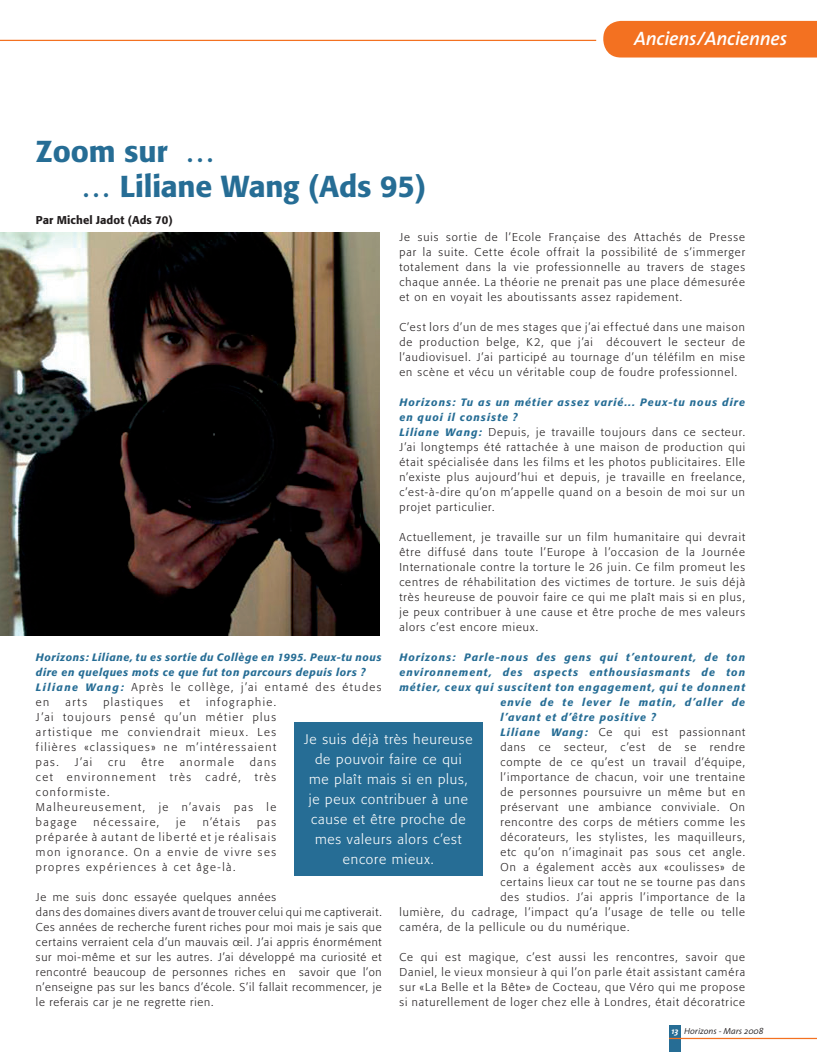
<style>
.page{position:relative;width:817px;height:1052px;background:#fff}
.page>*{position:absolute;margin:0;border:0;box-sizing:border-box;transform-origin:0 0}
.t1{font:500 30px/35px "Formata";letter-spacing:-.005em;color:#266d95}
.t2{font:italic 600 19.5px "The Sans";letter-spacing:-.01em;color:#fff}
.t3{font:300 13.75px/20px "Formata";letter-spacing:.06em;color:#fff;text-align:center}
.t4{font:300 11.25px/15px "Formata";letter-spacing:.085em;color:#231f20;text-align:justify}
.t5{font:300 11.25px/15px "Formata";letter-spacing:.065em;color:#231f20}
.t6{font:300 11.25px/15px "Formata";letter-spacing:.13em;color:#231f20}
.t7{font:300 11.25px/15px "Formata";letter-spacing:.125em;color:#231f20}
.t8{font:500 11.25px "Formata";letter-spacing:.01em;color:#231f20}
.t9{font:italic 500 10.62px/15px "Formata";letter-spacing:.095em;color:#266d95}
.t10{font:italic 500 10.62px/15px "Formata";letter-spacing:.055em;color:#266d95}
.t11{font:italic 300 8.75px "The Sans";color:#231f20}
.s1{font-weight:500;font-style:italic;font-size:10.62px;color:#266d95}
.s2{font-weight:700;color:#fff}
</style>
<div class="page">
<div style="left:669px;top:1025px;width:11px;height:27px;background:#266d95"></div>
<hr style="left:669px;top:1038px;width:147px;height:1px;background:#f37121">
<img style="left:1px;top:233px;width:379px;height:402px">
<hr style="left:0;top:40px;width:596px;height:1px;background:#f37121">
<div style="left:603px;top:21px;width:213px;height:37px;background:#f37121"></div>
<div style="left:294px;top:722px;width:188px;height:153px;background:#266d95"></div>
<h1 class="t1" style="left:81px;top:136px;width:346px;text-indent:-45px">Zoom sur …<br>… Liliane Wang (Ads 95)</h1>
<p class="t8" style="left:36px;top:215px;width:138px">Par Michel Jadot (Ads 70)</p>
<h2 class="t2" style="left:634px;top:30px;width:155px">Anciens/Anciennes</h2>
<p class="t4" style="left:399px;top:230px;width:347px">Je suis sortie de l’Ecole Française des Attachés de Presse par la suite. Cette école offrait la possibilité de s’immerger totalement dans la vie professionnelle au travers de stages chaque année. La théorie ne prenait pas une place démesurée et on en voyait les aboutissants assez rapidement.</p>
<p class="t4" style="left:399px;top:320px;width:347px">C’est lors d’un de mes stages que j’ai effectué dans une maison de production belge, K2, que j’ai découvert le secteur de l’audiovisuel. J’ai participé au tournage d’un téléfilm en mise en scène et vécu un véritable coup de foudre professionnel.</p>
<p class="t9" style="left:399px;top:395px;width:347px">Horizons: Tu as un métier assez varié... Peux-tu nous dire en quoi il consiste ?</p>
<p class="t4" style="left:399px;top:425px;width:347px"><span class="s1">Liliane Wang:</span> Depuis, je travaille toujours dans ce secteur.<br>J’ai longtemps été rattachée à une maison de production qui était spécialisée dans les films et les photos publicitaires. Elle n’existe plus aujourd’hui et depuis, je travaille en freelance, c’est-à-dire qu’on m’appelle quand on a besoin de moi sur un projet particulier.</p>
<p class="t4" style="left:399px;top:530px;width:347px">Actuellement, je travaille sur un film humanitaire qui devrait être diffusé dans toute l’Europe à l’occasion de la Journée Internationale contre la torture le 26 juin. Ce film promeut les centres de réhabilitation des victimes de torture. Je suis déjà très heureuse de pouvoir faire ce qui me plaît mais si en plus, je peux contribuer à une cause et être proche de mes valeurs alors c’est encore mieux.</p>
<p class="t9" style="left:399px;top:650px;width:347px">Horizons: Parle-nous des gens qui t’entourent, de ton</p>
<p class="t9" style="left:399px;top:665px;width:347px">environnement, des aspects enthousiasmants de ton</p>
<p class="t9" style="left:399px;top:680px;width:347px">métier, ceux qui suscitent ton engagement, qui te donnent</p>
<p class="t9" style="left:500px;top:695px;width:246px">envie de te lever le matin, d’aller de</p>
<p class="t9" style="left:500px;top:710px;width:157px">l’avant et d’être positive ?</p>
<p class="t4" style="left:500px;top:725px;width:246px"><span class="s1">Liliane Wang:</span> Ce qui est passionnant</p>
<p class="t4" style="left:500px;top:740px;width:246px">dans ce secteur, c’est de se rendre</p>
<p class="t4" style="left:500px;top:755px;width:246px">compte de ce qu’est un travail d’équipe,</p>
<p class="t4" style="left:500px;top:770px;width:246px">l’importance de chacun, voir une trentaine</p>
<p class="t4" style="left:500px;top:785px;width:246px">de personnes poursuivre un même but en</p>
<p class="t4" style="left:500px;top:800px;width:246px">préservant une ambiance conviviale. On</p>
<p class="t4" style="left:500px;top:815px;width:246px">rencontre des corps de métiers comme les</p>
<p class="t4" style="left:500px;top:830px;width:246px">décorateurs, les stylistes, les maquilleurs,</p>
<p class="t4" style="left:500px;top:845px;width:246px">etc qu’on n’imaginait pas sous cet angle.</p>
<p class="t4" style="left:500px;top:860px;width:246px">On a également accès aux «coulisses» de</p>
<p class="t4" style="left:500px;top:875px;width:246px">certains lieux car tout ne se tourne pas dans</p>
<p class="t4" style="left:500px;top:890px;width:246px">des studios. J’ai appris l’importance de la</p>
<p class="t4" style="left:399px;top:905px;width:347px">lumière, du cadrage, l’impact qu’a l’usage de telle ou telle</p>
<p class="t4" style="left:399px;top:920px;width:231px">caméra, de la pellicule ou du numérique.</p>
<p class="t4" style="left:399px;top:950px;width:347px">Ce qui est magique, c’est aussi les rencontres, savoir que Daniel, le vieux monsieur à qui l’on parle était assistant caméra sur «La Belle et la Bête» de Cocteau, que Véro qui me propose si naturellement de loger chez elle à Londres, était décoratrice</p>
<p class="t10" style="left:36px;top:650px;width:347px">Horizons: Liliane, tu es sortie du Collège en 1995. Peux-tu nous dire en quelques mots ce que fut ton parcours depuis lors ?</p>
<p class="t6" style="left:36px;top:680px;width:347px"><span class="s1">Liliane Wang:</span> Après le collège, j’ai entamé des études en</p>
<p class="t4" style="left:36px;top:695px;width:242px;text-indent:170px">infographie.<br>J’ai toujours pensé qu’un métier plus artistique me conviendrait mieux. Les filières «classiques» ne m’intéressaient pas.</p>
<p class="t4" style="left:66px;top:695px;width:23px">arts</p>
<p class="t7" style="left:103px;top:695px;width:61px">plastiques</p>
<p class="t4" style="left:179px;top:695px;width:12px">et</p>
<p class="t3" style="left:304px;top:730px;width:170px">Je suis déjà très heureuse de pouvoir faire ce qui me plaît mais si en plus, je peux contribuer à une cause et être proche de mes valeurs alors c’est encore mieux.</p>
<p class="t4" style="left:75px;top:755px;width:19px">J’ai</p>
<p class="t4" style="left:108px;top:755px;width:19px">cru</p>
<p class="t4" style="left:141px;top:755px;width:24px">être</p>
<p class="t7" style="left:180px;top:755px;width:56px">anormale</p>
<p class="t4" style="left:250px;top:755px;width:28px">dans</p>
<p class="t4" style="left:36px;top:770px;width:18px">cet</p>
<p class="t6" style="left:67px;top:770px;width:90px">environnement</p>
<p class="t4" style="left:170px;top:770px;width:23px">très</p>
<p class="t4" style="left:205px;top:770px;width:37px">cadré,</p>
<p class="t4" style="left:255px;top:770px;width:23px">très</p>
<p class="t7" style="left:36px;top:785px;width:242px">conformiste.<br>Malheureusement, je n’avais pas le bagage</p>
<p class="t6" style="left:93px;top:815px;width:67px">nécessaire,</p>
<p class="t4" style="left:176px;top:815px;width:11px">je</p>
<p class="t4" style="left:203px;top:815px;width:39px">n’étais</p>
<p class="t4" style="left:36px;top:815px;width:242px;text-indent:221px">pas préparée à autant de liberté et je réalisais mon ignorance. On a envie de vivre ses propres expériences à cet âge-là.</p>
<p class="t5" style="left:36px;top:890px;width:347px">Je me suis donc essayée quelques années<br>dans des domaines divers avant de trouver celui qui me captiverait.<br>Ces années de recherche furent riches pour moi mais je sais que certains verraient cela d’un mauvais œil. J’ai appris énormément sur moi-même et sur les autres. J’ai développé ma curiosité et rencontré beaucoup de personnes riches en savoir que l’on n’enseigne pas sur les bancs d’école. S’il fallait recommencer, je le referais car je ne regrette rien.</p>
<p class="t11" style="left:671px;top:1027px;width:104px"><span class="s2">13</span> Horizons - Mars 2008 <span class="s2">8</span></p>
</div>
